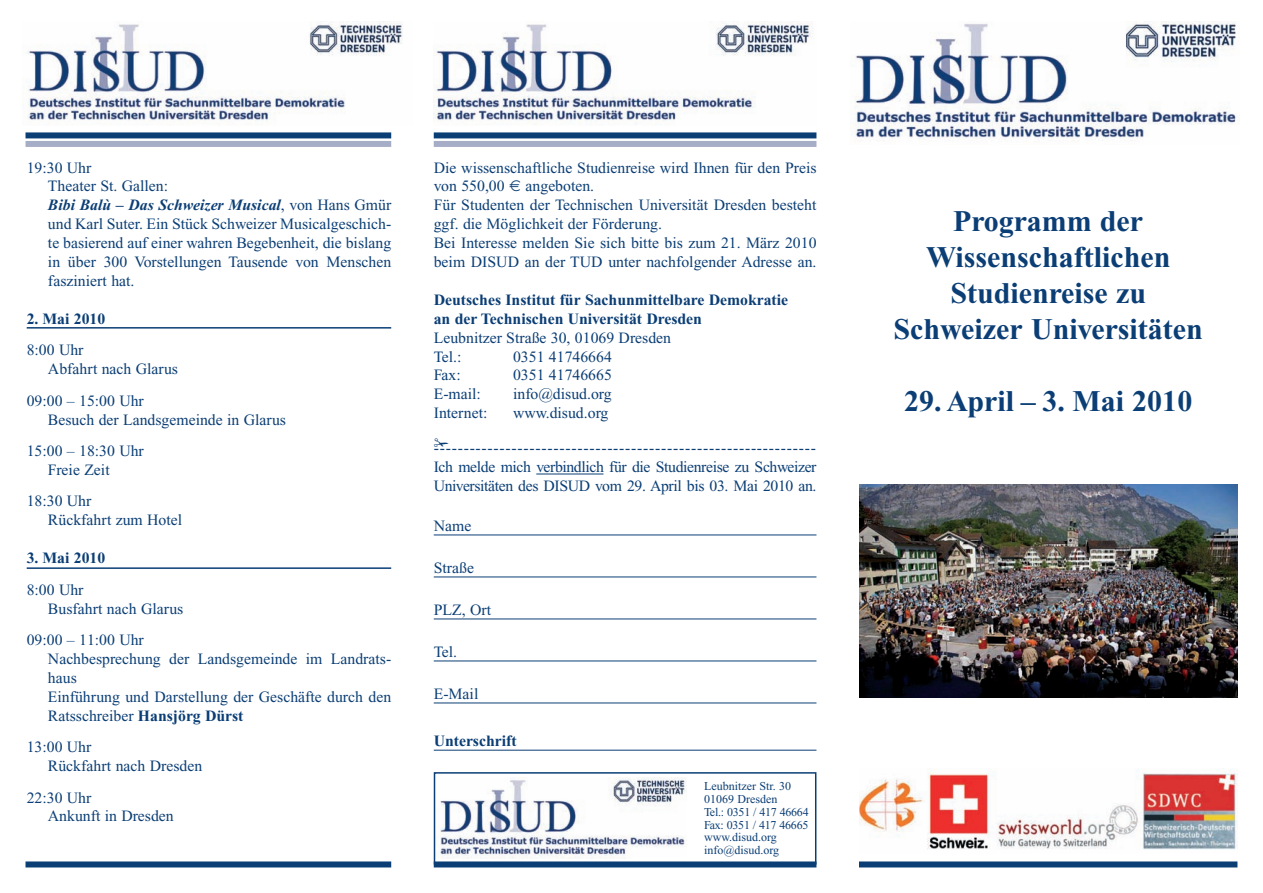
<style>
.page{position:relative;width:1263px;height:893px;background:#fff}
.page>*{position:absolute;margin:0;border:0;box-sizing:border-box;transform-origin:0 0}
.t1{font:700 30px/36px "Times New Roman";color:#0b3e75;text-align:center}
.t2{font:15.75px/18.9px "Times New Roman";color:#0b3e75}
.t3{font:700 15.75px/18.9px "Times New Roman";color:#0b3e75}
.t4{font:12px/12.9px "Times New Roman";color:#0b3e75}
.s1{font-weight:700;font-style:italic}
.s2{font-weight:700}
</style>
<div class="page">
<img style="left:853px;top:22px;width:386px;height:119px">
<img style="left:439px;top:778px;width:247px;height:80px">
<div style="left:434px;top:772px;width:382px;height:92px;border:2px solid #0b3e75"></div>
<img style="left:25px;top:22px;width:378px;height:103px">
<img style="left:434px;top:22px;width:379px;height:103px">
<div style="left:26px;top:132px;width:365px;height:6px;background:#0b3e75"></div>
<div style="left:26px;top:141px;width:365px;height:6px;background:#a6adc7"></div>
<div style="left:434px;top:132px;width:382px;height:6px;background:#0b3e75"></div>
<div style="left:434px;top:141px;width:382px;height:6px;background:#a6adc7"></div>
<hr style="left:27px;top:327px;width:364px;height:2px;background:#0b3e75">
<hr style="left:27px;top:567px;width:364px;height:2px;background:#0b3e75">
<div style="left:26px;top:861px;width:365px;height:6px;background:#0b3e75"></div>
<div style="left:859px;top:861px;width:378px;height:6px;background:#0b3e75"></div>
<div style="left:434px;top:861px;width:382px;height:6px;background:#0b3e75"></div>
<img style="left:859px;top:485px;width:378px;height:213px">
<img style="left:859px;top:768px;width:378px;height:82px">
<hr style="left:536px;top:474px;width:67px;height:1px;background:#0b3e75">
<hr style="left:434px;top:535px;width:382px;height:1px;background:#0b3e75">
<hr style="left:434px;top:577px;width:382px;height:1px;background:#0b3e75">
<hr style="left:434px;top:619px;width:382px;height:1px;background:#0b3e75">
<hr style="left:434px;top:661px;width:382px;height:1px;background:#0b3e75">
<hr style="left:434px;top:703px;width:382px;height:1px;background:#0b3e75">
<hr style="left:434px;top:750px;width:382px;height:1px;background:#0b3e75">
<p class="t2" style="left:48px;top:159px;width:345px;text-indent:-21px">19:30 Uhr<br>Theater St. Gallen:<br><span class="s1">Bibi Balù – Das Schweizer Musical</span>, von Hans Gmür und Karl Suter. Ein Stück Schweizer Musicalgeschich&shy;te basierend auf einer wahren Begebenheit, die bislang in über 300 Vorstellungen Tausende von Menschen fasziniert hat.</p>
<p class="t3" style="left:27px;top:311px;width:80px">2. Mai 2010</p>
<p class="t2" style="left:48px;top:342px;width:132px;text-indent:-21px">8:00 Uhr<br>Abfahrt nach Glarus</p>
<p class="t2" style="left:48px;top:392px;width:240px;text-indent:-21px">09:00 – 15:00 Uhr<br>Besuch der Landsgemeinde in Glarus</p>
<p class="t2" style="left:48px;top:443px;width:97px;text-indent:-21px">15:00 – 18:30 Uhr<br>Freie Zeit</p>
<p class="t2" style="left:48px;top:493px;width:136px;text-indent:-21px">18:30 Uhr<br>Rückfahrt zum Hotel</p>
<p class="t3" style="left:27px;top:550px;width:80px">3. Mai 2010</p>
<p class="t2" style="left:48px;top:581px;width:137px;text-indent:-21px">8:00 Uhr<br>Busfahrt nach Glarus</p>
<p class="t2" style="left:48px;top:632px;width:345px;text-indent:-21px">09:00 – 11:00 Uhr<br>Nachbesprechung der Landsgemeinde im Landrats&shy;haus<br>Einführung und Darstellung der Geschäfte durch den<br>Ratsschreiber <span class="s2">Hansjörg Dürst</span></p>
<p class="t2" style="left:48px;top:739px;width:156px;text-indent:-21px">13:00 Uhr<br>Rückfahrt nach Dresden</p>
<p class="t2" style="left:48px;top:789px;width:127px;text-indent:-21px">22:30 Uhr<br>Ankunft in Dresden</p>
<p class="t2" style="left:434px;top:159px;width:384px">Die wissenschaftliche Studienreise wird Ihnen für den Preis von 550,00</p>
<p class="t2" style="left:434px;top:178px;width:384px;text-indent:92px">angeboten.<br>Für Studenten der Technischen Universität Dresden besteht ggf. die Möglichkeit der Förderung.<br>Bei Interesse melden Sie sich bitte bis zum 21. März 2010 beim DISUD an der TUD unter nachfolgender Adresse an.</p>
<p class="t3" style="left:434px;top:292px;width:356px">Deutsches Institut für Sachunmittelbare Demokratie an der Technischen Universität Dresden</p>
<p class="t2" style="left:434px;top:329px;width:239px">Leubnitzer Straße 30, 01069 Dresden<br>Tel.:</p>
<p class="t2" style="left:513px;top:348px;width:100px">0351 41746664</p>
<p class="t2" style="left:434px;top:367px;width:29px">Fax:</p>
<p class="t2" style="left:513px;top:367px;width:100px">0351 41746665</p>
<p class="t2" style="left:434px;top:386px;width:49px">E-mail:</p>
<p class="t2" style="left:513px;top:386px;width:100px">info@disud.org</p>
<p class="t2" style="left:434px;top:405px;width:55px">Internet:</p>
<p class="t2" style="left:513px;top:405px;width:97px">www.disud.org</p>
<p class="t2" style="left:434px;top:440px;width:384px;text-align:justify">✁---------------------------------------------------------------- Ich melde mich verbindlich für die Studienreise zu Schweizer Universitäten des DISUD vom 29. April bis 03. Mai 2010 an.</p>
<p class="t2" style="left:434px;top:518px;width:39px">Name</p>
<p class="t2" style="left:434px;top:560px;width:42px">Straße</p>
<p class="t2" style="left:434px;top:602px;width:59px">PLZ, Ort</p>
<p class="t2" style="left:434px;top:644px;width:25px">Tel.</p>
<p class="t2" style="left:434px;top:686px;width:46px">E-Mail</p>
<p class="t3" style="left:434px;top:733px;width:84px">Unterschrift</p>
<p class="t4" style="left:704px;top:780px;width:106px">Leubnitzer Str. 30<br>01069 Dresden<br>Tel.: 0351 / 417 46664<br>Fax: 0351 / 417 46665 www.disud.org info@disud.org</p>
<h1 class="t1" style="left:893px;top:206px;width:311px">Programm der<br>Wissenschaftlichen<br>Studienreise zu<br>Schweizer Universitäten</h1>
<h1 class="t1" style="left:904px;top:386px;width:290px">29. April – 3. Mai 2010</h1>
</div>
